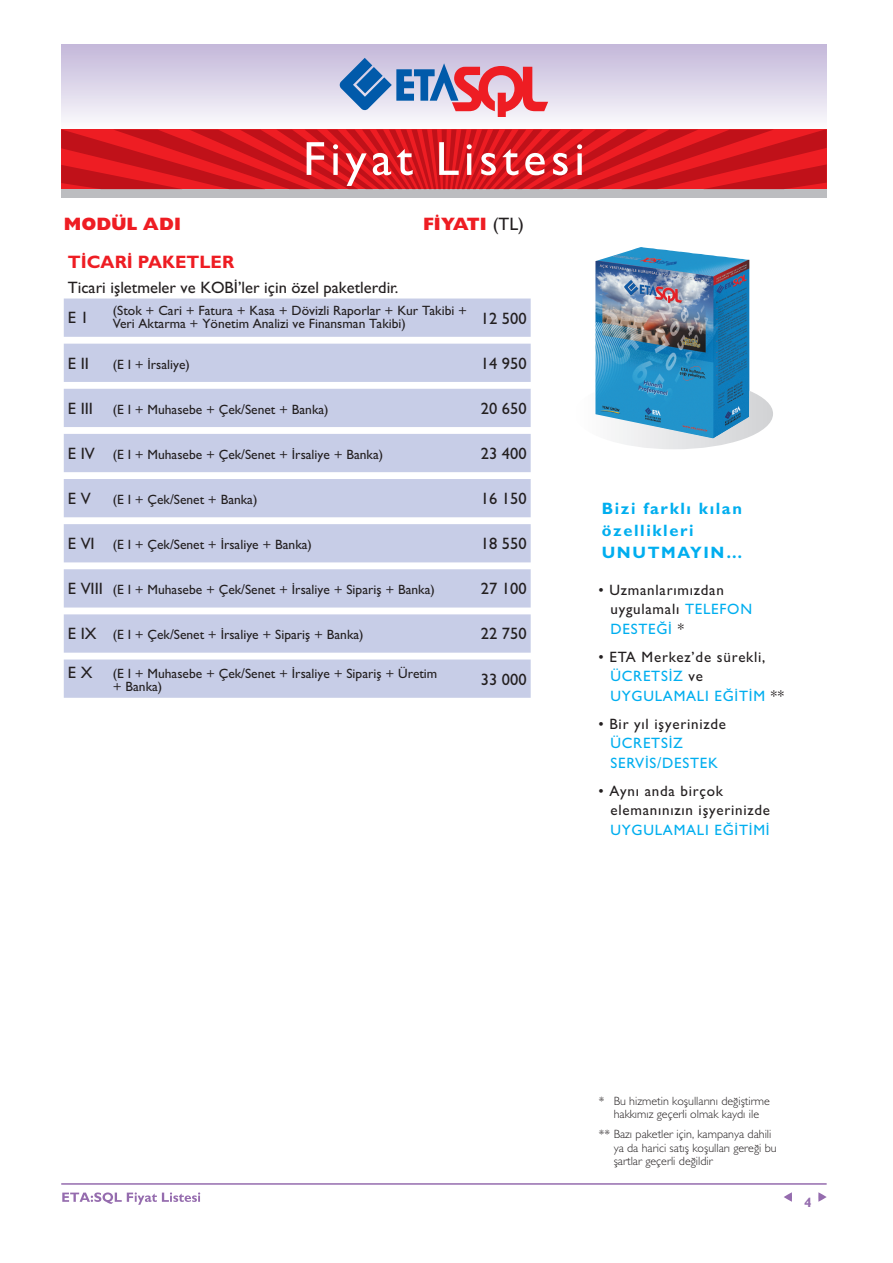
<style>
.page{position:relative;width:893px;height:1263px;background:#fff}
.page>*{position:absolute;margin:0;border:0;box-sizing:border-box;transform-origin:0 0}
.t1{font:18px "Gill Sans Extra Bold Tr";color:#ee1d23}
.t2{font:18px "Gill Sans Bold Tr";color:#ee1d23}
.t3{font:16.5px/29.2px "Gill Sans Normal Tr";color:#231f20}
.t4{font:16.5px/22px "Gill Sans Bold Tr";letter-spacing:.1em;color:#00aeef}
.t5{font:15px/19.5px "Gill Sans Normal Tr";letter-spacing:.05em;color:#231f20}
.t6{font:15px/19.5px "Gill Sans Normal Tr";letter-spacing:.05em;color:#00aeef}
.t7{font:13.5px/13.5px "Gill Sans Normal Tr";color:#231f20}
.t8{font:13.5px "Gill Sans Bold Tr";color:#946cae}
.t9{font:12px/13.5px "Gill Sans Light Tr";color:#231f20;text-align:center}
.s1{font-family:"Gill Sans Normal Tr";color:#231f20}
.s2{font-size:16.5px}
.s3{color:#00aeef}
</style>
<div class="page">
<svg style="left:62px;top:1192px;width:138px;height:13px"></svg>
<hr style="left:61px;top:1183px;width:766px;height:2px;background:#956cae">
<svg style="left:818px;top:1192px;width:9px;height:10px"></svg>
<svg style="left:784px;top:1192px;width:8px;height:10px"></svg>
<img style="left:595px;top:247px;width:154px;height:144px">
<svg style="left:595px;top:391px;width:178px;height:58px"></svg>
<div style="left:61px;top:45px;width:766px;height:85px;background:linear-gradient(to bottom,#c3b7d9,#fcfcfd)"></div>
<div style="left:61px;top:138px;width:766px;height:60px;background:#bcbdc0"></div>
<svg style="left:339px;top:58px;width:209px;height:59px;background:#b59ab6"></svg>
<svg style="left:61px;top:130px;width:766px;height:59px;background:#d72128"></svg>
<svg style="left:64px;top:298px;width:467px;height:400px;background:#ced3ea"></svg>
<h1 class="t1" style="left:64px;top:214px;width:119px">MODÜL ADI</h1>
<h1 class="t1" style="left:423px;top:214px;width:103px">FİYATI <span class="s1">(TL)</span></h1>
<h1 class="t2" style="left:68px;top:251px;width:168px">TİCARİ PAKETLER</h1>
<p class="t3" style="left:68px;top:273px;width:332px">Ticari işletmeler ve KOBİ’ler için özel paketlerdir.<br>E 1</p>
<p class="t7" style="left:113px;top:303px;width:356px">(Stok + Cari + Fatura + Kasa + Dövizli Raporlar + Kur Takibi +<br>Veri Aktarma + Yönetim Analizi ve Finansman Takibi)</p>
<p class="t3" style="left:481px;top:304px;width:47px">12 500</p>
<p class="t3" style="left:68px;top:348px;width:23px">E II</p>
<p class="t7" style="left:113px;top:357px;width:79px">(E I + İrsaliye)</p>
<p class="t3" style="left:481px;top:348px;width:47px">14 950</p>
<p class="t7" style="left:68px;top:402px;width:262px"><span class="s2">E III</span> (E I + Muhasebe + Çek/Senet + Banka)</p>
<p class="t3" style="left:481px;top:393px;width:47px">20 650</p>
<p class="t7" style="left:68px;top:448px;width:317px"><span class="s2">E IV</span> (E I + Muhasebe + Çek/Senet + İrsaliye + Banka)</p>
<p class="t3" style="left:481px;top:439px;width:47px">23 400</p>
<p class="t3" style="left:68px;top:484px;width:24px">E V</p>
<p class="t7" style="left:113px;top:493px;width:146px">(E I + Çek/Senet + Banka)</p>
<p class="t3" style="left:481px;top:484px;width:47px">16 150</p>
<p class="t7" style="left:68px;top:538px;width:246px"><span class="s2">E VI</span> (E I + Çek/Senet + İrsaliye + Banka)</p>
<p class="t3" style="left:481px;top:529px;width:47px">18 550</p>
<p class="t7" style="left:68px;top:583px;width:368px"><span class="s2">E VIII</span> (E I + Muhasebe + Çek/Senet + İrsaliye + Sipariş + Banka)</p>
<p class="t3" style="left:481px;top:574px;width:47px">27 100</p>
<p class="t7" style="left:68px;top:628px;width:297px"><span class="s2">E IX</span> (E I + Çek/Senet + İrsaliye + Sipariş + Banka)</p>
<p class="t3" style="left:481px;top:619px;width:47px">22 750</p>
<p class="t7" style="left:113px;top:666px;width:326px;text-indent:-45px"><span class="s2">E X</span> (E I + Muhasebe + Çek/Senet + İrsaliye + Sipariş + Üretim + Banka)</p>
<p class="t3" style="left:481px;top:664px;width:47px">33 000</p>
<p class="t4" style="left:602px;top:497px;width:142px">Bizi farklı kılan özellikleri<br>UNUTMAYIN…</p>
<p class="t5" style="left:610px;top:580px;width:143px;text-indent:-12px">• Uzmanlarımızdan uygulamalı <span class="s3">TELEFON<br>DESTEĞİ</span> *</p>
<p class="t5" style="left:610px;top:647px;width:175px;text-indent:-12px">• ETA Merkez’de sürekli,<br><span class="s3">ÜCRETSİZ</span> ve<br><span class="s3">UYGULAMALI EĞİTİM</span> **</p>
<p class="t5" style="left:598px;top:714px;width:129px">• Bir yıl işyerinizde</p>
<p class="t6" style="left:610px;top:733px;width:109px">ÜCRETSİZ<br>SERVİS/DESTEK</p>
<p class="t5" style="left:610px;top:781px;width:161px;text-indent:-12px">• Aynı anda birçok elemanınızın işyerinizde</p>
<p class="t6" style="left:610px;top:820px;width:161px">UYGULAMALI EĞİTİMİ</p>
<p class="t9" style="left:599px;top:1094px;width:173px">* Bu hizmetin koşullarını değiştirme hakkımız geçerli olmak kaydı ile</p>
<p class="t9" style="left:614px;top:1127px;width:165px;text-align:left;text-indent:-15px">** Bazı paketler için, kampanya dahili ya da harici satış koşulları gereği bu şartlar geçerli değildir</p>
<p class="t8" style="left:804px;top:1195px;width:9px">4</p>
</div>
